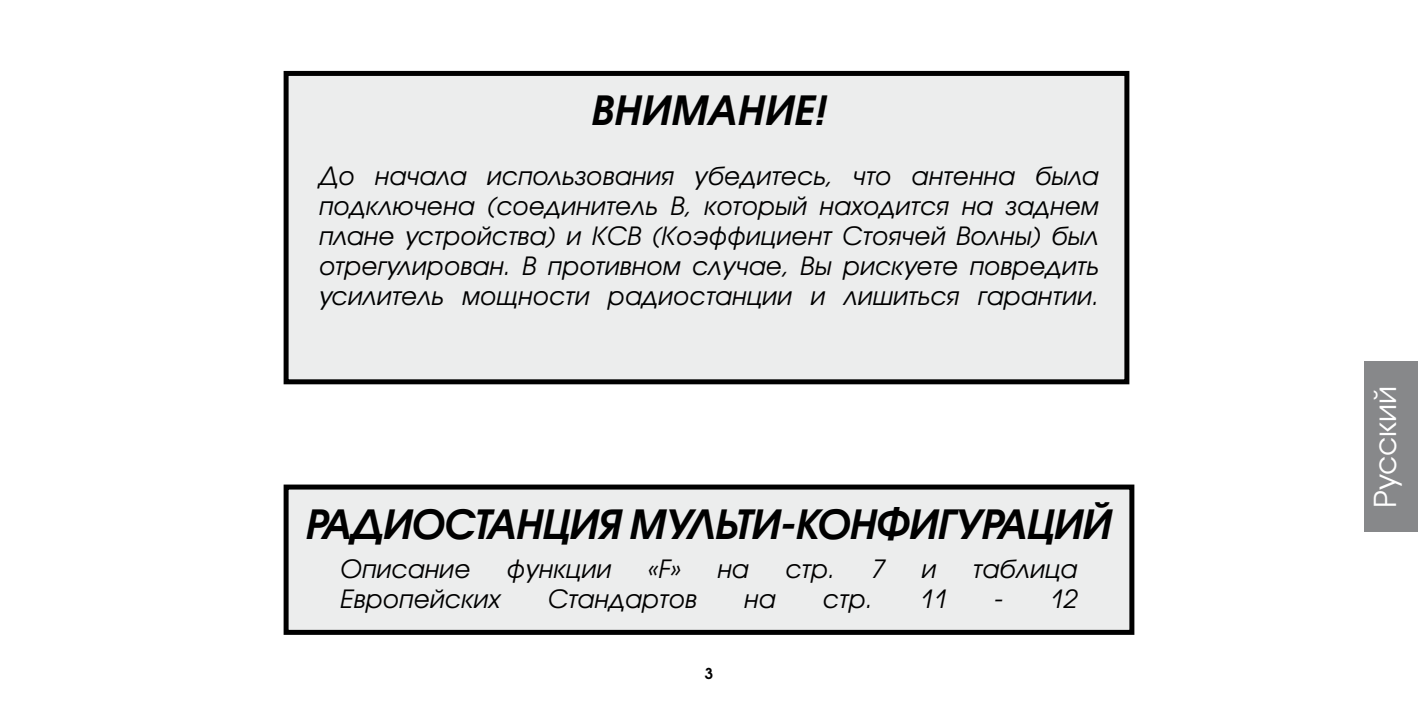
<style>
.page{position:relative;width:1418px;height:709px;background:#fff}
.page>*{position:absolute;margin:0;border:0;box-sizing:border-box;transform-origin:0 0}
.t1{font:italic 600 40px "Avant Garde Gothic C";letter-spacing:-.025em;color:#000}
.t2{font:italic 600 40px "Avant Garde Gothic C";color:#000}
.t3{font:30px "Avant Garde Gothic C";color:#fff}
.t4{font:italic 25px/30px "Avant Garde Gothic C";color:#000;text-align:justify}
.t5{font:600 15px "Avant Garde";color:#000}
</style>
<div class="page">
<div style="left:286px;top:73px;width:840px;height:309px;background:#eceded"></div>
<div style="left:283px;top:71px;width:846px;height:313px;border:5px solid #000"></div>
<div style="left:286px;top:487px;width:845px;height:145px;background:#eceded"></div>
<div style="left:283px;top:484px;width:851px;height:151px;border:5px solid #000"></div>
<div style="left:1364px;top:361px;width:53px;height:171px;background:#87888a"></div>
<h1 class="t2" style="left:591px;top:85px;width:237px">ВНИМАНИЕ!</h1>
<p class="t4" style="left:319px;top:160px;width:781px">До начала использования убедитесь, что антенна была подключена (соединитель В, который находится на заднем плане устройства) и КСВ (Коэффициент Стоячей Волны) был отрегулирован. В противном случае, Вы рискуете повредить усилитель мощности радиостанции и лишиться гарантии.</p>
<h1 class="t1" style="left:306px;top:499px;width:807px">РАДИОСТАНЦИЯ МУЛЬТИ-КОНФИГУРАЦИЙ</h1>
<p class="t4" style="left:340px;top:554px;width:132px">Описание</p>
<p class="t4" style="left:507px;top:554px;width:106px">функции</p>
<p class="t4" style="left:647px;top:554px;width:35px">«F»</p>
<p class="t4" style="left:717px;top:554px;width:33px">на</p>
<p class="t4" style="left:785px;top:554px;width:51px">стр.</p>
<p class="t4" style="left:871px;top:554px;width:15px">7</p>
<p class="t4" style="left:921px;top:554px;width:16px">и</p>
<p class="t4" style="left:972px;top:554px;width:106px">таблица</p>
<p class="t4" style="left:340px;top:584px;width:162px">Европейских</p>
<p class="t4" style="left:547px;top:584px;width:151px">Стандартов</p>
<p class="t4" style="left:744px;top:584px;width:33px">на</p>
<p class="t4" style="left:823px;top:584px;width:51px">стр.</p>
<p class="t4" style="left:919px;top:584px;width:29px">11</p>
<p class="t4" style="left:994px;top:584px;width:85px">- 12</p>
<p class="t5" style="left:704px;top:663px;width:10px">3</p>
<p class="t3" style="left:1367px;top:508px;width:124px;rotate:-90deg">Русский</p>
</div>
